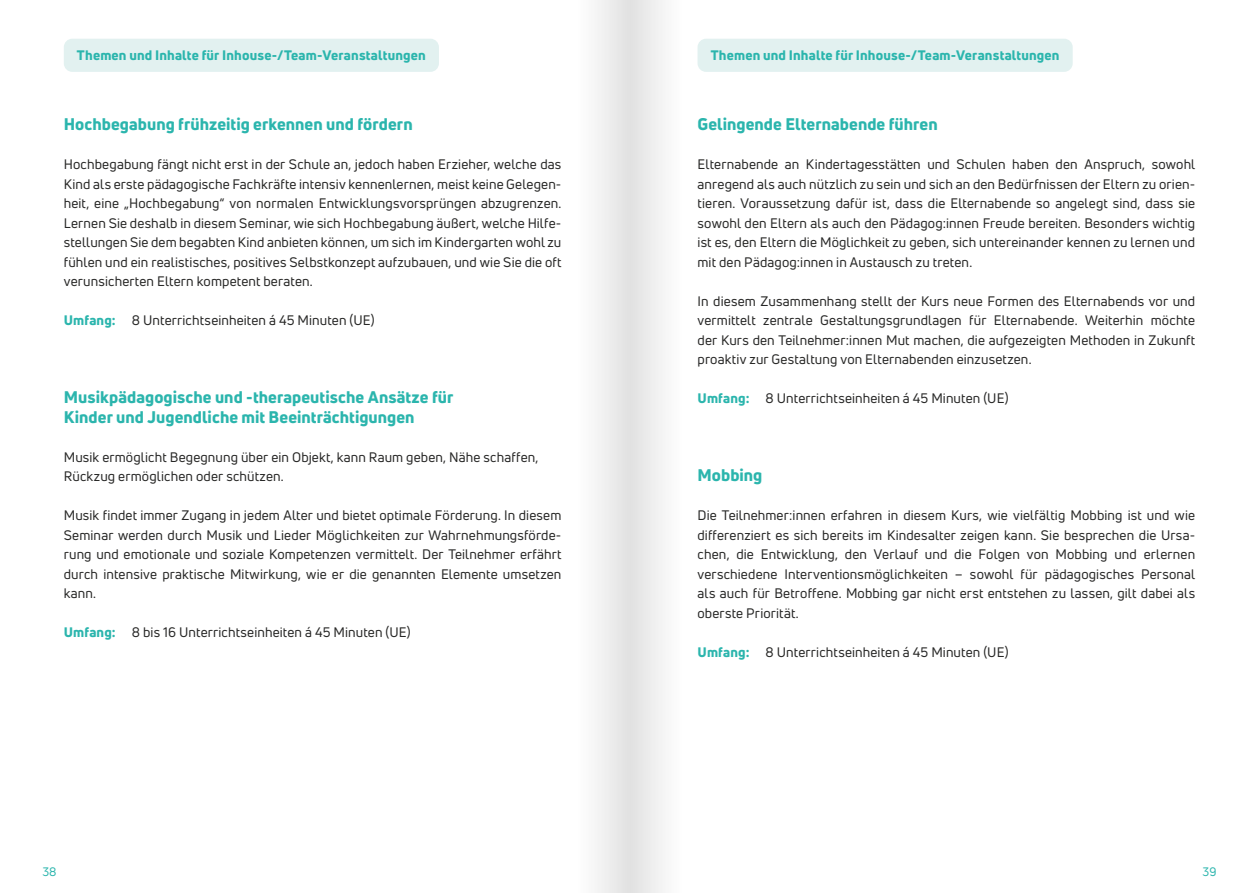
<style>
.page{position:relative;width:1259px;height:893px;background:#fff}
.page>*{position:absolute;margin:0;border:0;box-sizing:border-box;transform-origin:0 0}
.t1{font:800 16.5px/19.5px "Uni Neue";letter-spacing:.005em;color:#2bb5ad}
.t2{font:13.5px/19.5px "Uni Neue";letter-spacing:.01em;color:#272726;text-align:justify}
.t3{font:800 13.5px "Uni Neue";letter-spacing:.01em;color:#2bb5ad}
.t4{font:12px "Uni Neue";color:#2bb5ad}
.s1{font-weight:800;color:#2bb5ad}
</style>
<div class="page">
<div style="left:697px;top:39px;width:375px;height:33px;background:#e2f1f0;border-radius:9px"></div>
<div style="left:64px;top:39px;width:375px;height:33px;background:#e2f1f0;border-radius:9px"></div>
<svg style="left:629px;top:0;width:34px;height:893px;fill:#eaeaea"></svg>
<svg style="left:597px;top:0;width:32px;height:893px;fill:#ebebeb"></svg>
<p class="t3" style="left:77px;top:46px;width:350px">Themen und Inhalte für Inhouse-/Team-Veranstaltungen</p>
<p class="t3" style="left:710px;top:46px;width:350px">Themen und Inhalte für Inhouse-/Team-Veranstaltungen</p>
<p class="t1" style="left:64px;top:114px;width:350px">Hochbegabung frühzeitig erkennen und fördern</p>
<p class="t2" style="left:64px;top:154px;width:499px">Hochbegabung fängt nicht erst in der Schule an, jedoch haben Erzieher, welche das Kind als erste pädagogische Fachkräfte intensiv kennenlernen, meist keine Gelegen&shy;heit, eine „Hochbegabung“ von normalen Entwicklungsvorsprüngen abzugrenzen.<br>Lernen Sie deshalb in diesem Seminar, wie sich Hochbegabung äußert, welche Hilfe&shy;stellungen Sie dem begabten Kind anbieten können, um sich im Kindergarten wohl zu fühlen und ein realistisches, positives Selbstkonzept aufzubauen, und wie Sie die oft verunsicherten Eltern kompetent beraten.</p>
<p class="t2" style="left:64px;top:310px;width:312px"><span class="s1">Umfang:</span> 8 Unterrichtseinheiten á 45 Minuten (UE)</p>
<p class="t1" style="left:64px;top:387px;width:391px">Musikpädagogische und -therapeutische Ansätze für<br>Kinder und Jugendliche mit Beeinträchtigungen</p>
<p class="t2" style="left:64px;top:447px;width:476px">Musik ermöglicht Begegnung über ein Objekt, kann Raum geben, Nähe schaffen,<br>Rückzug ermöglichen oder schützen.</p>
<p class="t2" style="left:64px;top:505px;width:499px">Musik findet immer Zugang in jedem Alter und bietet optimale Förderung. In diesem Seminar werden durch Musik und Lieder Möglichkeiten zur Wahrnehmungsförde&shy;rung und emotionale und soziale Kompetenzen vermittelt. Der Teilnehmer erfährt durch intensive praktische Mitwirkung, wie er die genannten Elemente umsetzen kann.</p>
<p class="t2" style="left:64px;top:622px;width:348px"><span class="s1">Umfang:</span> 8 bis 16 Unterrichtseinheiten á 45 Minuten (UE)</p>
<p class="t1" style="left:697px;top:114px;width:242px">Gelingende Elternabende führen</p>
<p class="t2" style="left:697px;top:154px;width:499px">Elternabende an Kindertagesstätten und Schulen haben den Anspruch, sowohl anregend als auch nützlich zu sein und sich an den Bedürfnissen der Eltern zu orien&shy;tieren. Voraussetzung dafür ist, dass die Elternabende so angelegt sind, dass sie sowohl den Eltern als auch den Pädagog:innen Freude bereiten. Besonders wichtig ist es, den Eltern die Möglichkeit zu geben, sich untereinander kennen zu lernen und mit den Pädagog:innen in Austausch zu treten.</p>
<p class="t2" style="left:697px;top:291px;width:499px">In diesem Zusammenhang stellt der Kurs neue Formen des Elternabends vor und vermittelt zentrale Gestaltungsgrundlagen für Elternabende. Weiterhin möchte der Kurs den Teilnehmer:innen Mut machen, die aufgezeigten Methoden in Zukunft proaktiv zur Gestaltung von Elternabenden einzusetzen.</p>
<p class="t2" style="left:697px;top:388px;width:312px"><span class="s1">Umfang:</span> 8 Unterrichtseinheiten á 45 Minuten (UE)</p>
<p class="t1" style="left:697px;top:465px;width:66px">Mobbing</p>
<p class="t2" style="left:697px;top:505px;width:499px">Die Teilnehmer:innen erfahren in diesem Kurs, wie vielfältig Mobbing ist und wie differenziert es sich bereits im Kindesalter zeigen kann. Sie besprechen die Ursa&shy;chen, die Entwicklung, den Verlauf und die Folgen von Mobbing und erlernen verschiedene Interventionsmöglichkeiten – sowohl für pädagogisches Personal als auch für Betroffene. Mobbing gar nicht erst entstehen zu lassen, gilt dabei als oberste Priorität.</p>
<p class="t2" style="left:697px;top:642px;width:312px"><span class="s1">Umfang:</span> 8 Unterrichtseinheiten á 45 Minuten (UE)</p>
<p class="t4" style="left:43px;top:864px;width:16px">38</p>
<p class="t4" style="left:1202px;top:864px;width:15px">39</p>
</div>
